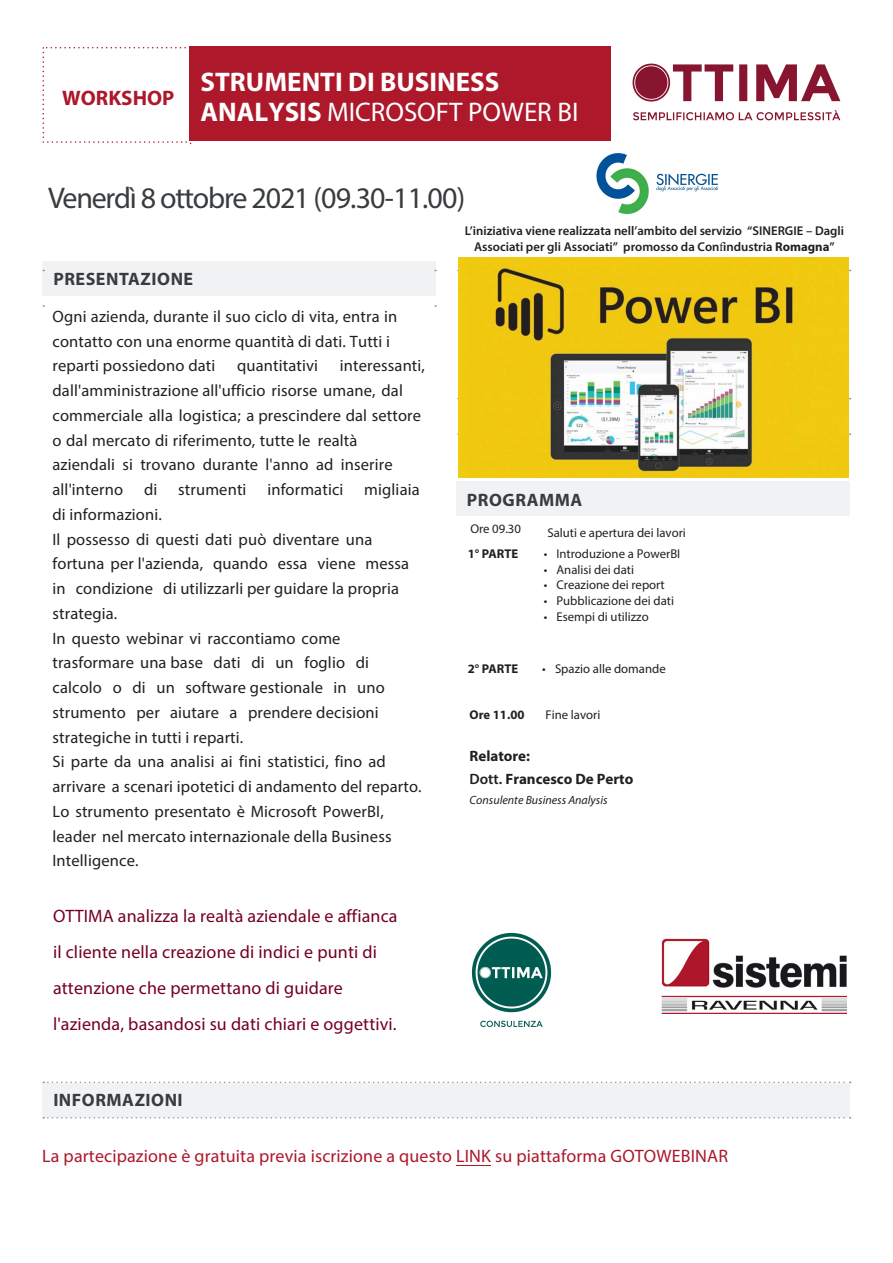
<style>
.page{position:relative;width:893px;height:1263px;background:#fff}
.page>*{position:absolute;margin:0;border:0;box-sizing:border-box;transform-origin:0 0}
.t1{font:30px "Myriad Pro";letter-spacing:-.04em;color:#393c3f}
.t2{font:700 27px/30px "Myriad Pro";color:#fff}
.t3{font:700 21px "Myriad Pro";color:#ad182b}
.t4{font:18px/36px "Myriad Pro";letter-spacing:.01em;color:#740021}
.t5{font:18px "Myriad Pro";letter-spacing:.01em;color:#ad182b}
.t6{font:700 18px "Myriad Pro";letter-spacing:.03em;color:#393c3f}
.t7{font:16.5px/24.8px "Myriad Pro";letter-spacing:.01em;color:#231f20}
.t8{font:700 15px/23.5px "Myriad Pro";color:#231f20}
.t9{font:12.75px "Myriad Pro";color:#231f20}
.t10{font:600 12.75px/15.8px "Myriad Pro";color:#231f20;text-align:center}
.t11{font:700 12.75px "Myriad Pro";color:#231f20}
.t12{font:italic 12px "Myriad Pro";color:#231f20}
.s1{font-weight:400}
.s2{font-family:"Minion Pro";font-weight:400}
.s3{font-weight:700}
.s4{font-weight:600}
</style>
<div class="page">
<div style="left:189px;top:46px;width:637px;height:95px;background:#ad182b"></div>
<div style="left:43px;top:1083px;width:807px;height:34px;background:#f1f2f3"></div>
<svg style="left:43px;top:1117px;width:808px;height:1px"></svg>
<svg style="left:43px;top:1081px;width:808px;height:2px"></svg>
<div style="left:43px;top:261px;width:393px;height:34px;background:#f1f2f3"></div>
<div style="left:456px;top:482px;width:393px;height:34px;background:#f1f2f3"></div>
<svg style="left:43px;top:47px;width:148px;height:98px"></svg>
<img style="left:471px;top:932px;width:81px;height:95px">
<img style="left:612px;top:46px;width:229px;height:95px">
<img style="left:661px;top:938px;width:185px;height:76px">
<img style="left:458px;top:258px;width:390px;height:219px">
<hr style="left:456px;top:1165px;width:35px;height:1px;background:#ad182b">
<img style="left:596px;top:153px;width:122px;height:61px">
<p class="t3" style="left:62px;top:84px;width:114px">WORKSHOP</p>
<p class="t2" style="left:201px;top:66px;width:380px">STRUMENTI DI BUSINESS<br>ANALYSIS <span class="s1">MICROSOFT POWER BI</span></p>
<p class="t1" style="left:48px;top:179px;width:419px">Venerdì 8 ottobre 2021 (09.30-11.00)</p>
<p class="t6" style="left:53px;top:267px;width:141px">PRESENTAZIONE</p>
<p class="t7" style="left:52px;top:304px;width:346px">Ogni azienda, durante il suo ciclo di vita, entra in contatto con una enorme quantità di dati. Tutti i reparti possiedono dati</p>
<p class="t7" style="left:52px;top:353px;width:374px;text-indent:287px">interessanti, dall'amministrazione all'ufficio risorse umane, dal commerciale alla logistica; a prescindere dal settore o dal mercato di riferimento, tutte le realtà<br>aziendali si trovano durante l'anno ad inserire all'interno</p>
<p class="t7" style="left:237px;top:353px;width:82px">quantitativi</p>
<p class="t7" style="left:144px;top:477px;width:15px">di</p>
<p class="t7" style="left:178px;top:477px;width:70px">strumenti</p>
<p class="t7" style="left:267px;top:477px;width:78px">informatici</p>
<p class="t7" style="left:364px;top:477px;width:57px">migliaia</p>
<p class="t7" style="left:52px;top:502px;width:371px">di informazioni.<br>Il possesso di questi dati può diventare una fortuna per l'azienda, quando essa viene messa in condizione di utilizzarli per guidare la propria strategia.<br>In questo webinar vi raccontiamo come trasformare una base dati di un foglio di calcolo o di un software gestionale in uno strumento per aiutare a prendere decisioni strategiche in tutti i reparti.<br>Si parte da una analisi ai fini statistici, fino ad arrivare a scenari ipotetici di andamento del reparto.<br>Lo strumento presentato è Microsoft PowerBI, leader nel mercato internazionale della Business Intelligence.</p>
<p class="t4" style="left:53px;top:898px;width:346px">OTTIMA analizza la realtà aziendale e affianca il cliente nella creazione di indici e punti di attenzione che permettano di guidare l'azienda, basandosi su dati chiari e oggettivi.</p>
<p class="t6" style="left:53px;top:1089px;width:131px">INFORMAZIONI</p>
<p class="t10" style="left:465px;top:223px;width:381px">L’iniziativa viene realizzata nell’ambito del servizio “SINERGIE – Dagli<br>Associati per gli Associati” promosso da Con<span class="s2">f</span>industria <span class="s3">Romagna</span>”</p>
<p class="t6" style="left:467px;top:488px;width:117px">PROGRAMMA</p>
<p class="t9" style="left:470px;top:521px;width:52px">Ore 09.30</p>
<p class="t9" style="left:547px;top:525px;width:140px">Saluti e apertura dei lavori</p>
<p class="t11" style="left:468px;top:545px;width:52px">1° PARTE</p>
<p class="t9" style="left:544px;top:545px;width:138px">• Introduzione a PowerBI</p>
<p class="t9" style="left:544px;top:561px;width:92px">• Analisi dei dati</p>
<p class="t9" style="left:544px;top:577px;width:122px">• Creazione dei report</p>
<p class="t9" style="left:544px;top:593px;width:132px">• Pubblicazione dei dati</p>
<p class="t9" style="left:544px;top:609px;width:107px">• Esempi di utilizzo</p>
<p class="t11" style="left:468px;top:660px;width:52px">2° PARTE</p>
<p class="t9" style="left:542px;top:661px;width:125px">• Spazio alle domande</p>
<p class="t11" style="left:470px;top:706px;width:56px">Ore 11.00</p>
<p class="t9" style="left:546px;top:707px;width:56px">Fine lavori</p>
<p class="t8" style="left:470px;top:743px;width:165px">Relatore:<br><span class="s4">Dott.</span> Francesco De Perto</p>
<p class="t12" style="left:470px;top:793px;width:140px">Consulente Business Analysis</p>
<p class="t5" style="left:42px;top:1145px;width:687px">La partecipazione è gratuita previa iscrizione a questo LINK su piattaforma GOTOWEBINAR</p>
</div>
